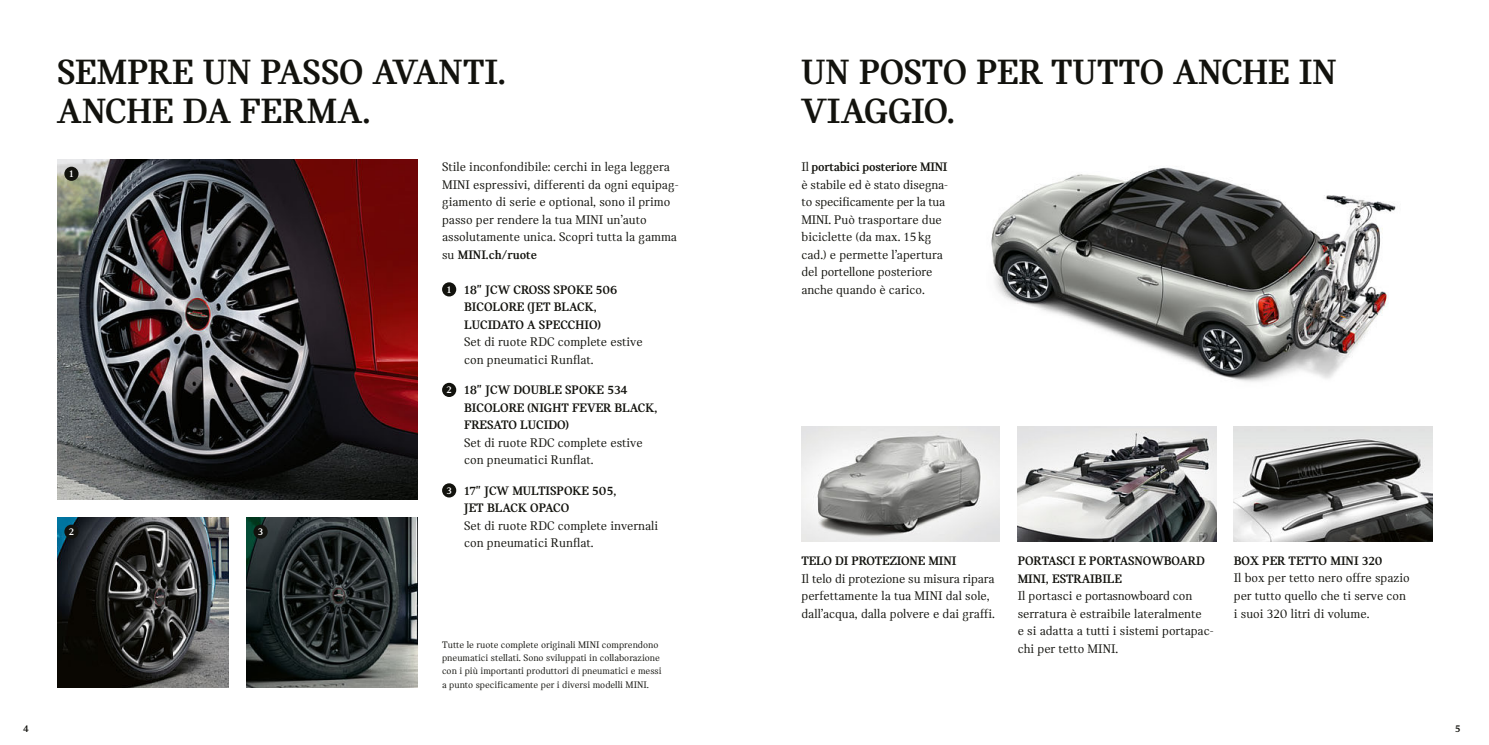
<style>
.page{position:relative;width:1489px;height:745px;background:#fff}
.page>*{position:absolute;margin:0;border:0;box-sizing:border-box;transform-origin:0 0}
.t1{font:700 37.5px/39.4px "MINI Serif";color:#12120d}
.t2{font:13.12px/17.5px "MINI Serif";color:#12120d}
.t3{font:700 13.12px/17.5px "MINI Serif";color:#12120d}
.t4{font:700 10.62px "MINI Serif";color:#fff}
.t5{font:700 10.62px "MINI Serif";color:#12120d}
.t6{font:10px/13.1px "MINI Serif";color:#12120d}
.s1{font-weight:700}
</style>
<div class="page">
<img style="left:57px;top:160px;width:361px;height:340px">
<img style="left:57px;top:517px;width:172px;height:170px">
<img style="left:246px;top:517px;width:172px;height:170px">
<div style="left:64px;top:167px;width:15px;height:14px;background:#12120d;border-radius:50%"></div>
<div style="left:64px;top:524px;width:15px;height:15px;background:#12120d;border-radius:50%"></div>
<div style="left:253px;top:524px;width:15px;height:15px;background:#12120d;border-radius:50%"></div>
<div style="left:442px;top:282px;width:14px;height:14px;background:#12120d;border-radius:50%"></div>
<div style="left:442px;top:383px;width:14px;height:14px;background:#12120d;border-radius:50%"></div>
<div style="left:442px;top:483px;width:14px;height:14px;background:#12120d;border-radius:50%"></div>
<img style="left:1018px;top:427px;width:198px;height:115px">
<img style="left:991px;top:167px;width:405px;height:215px">
<img style="left:1234px;top:427px;width:198px;height:115px">
<img style="left:801px;top:427px;width:199px;height:115px">
<h1 class="t1" style="left:57px;top:51px;width:450px">SEMPRE UN PASSO AVANTI.<br>ANCHE DA FERMA.</h1>
<p class="t4" style="left:69px;top:167px;width:6px">1</p>
<p class="t4" style="left:69px;top:525px;width:7px">2</p>
<p class="t4" style="left:258px;top:525px;width:7px">3</p>
<p class="t2" style="left:442px;top:158px;width:238px">Stile inconfondibile: cerchi in lega leggera MINI espressivi, differenti da ogni equipag&shy;giamento di serie e optional, sono il primo passo per rendere la tua MINI un’auto assolutamente unica. Scopri tutta la gamma su <span class="s1">MINI.ch/ruote</span></p>
<p class="t4" style="left:447px;top:283px;width:6px">1</p>
<p class="t4" style="left:446px;top:383px;width:7px">2</p>
<p class="t4" style="left:446px;top:484px;width:7px">3</p>
<p class="t3" style="left:464px;top:280px;width:155px">18" JCW CROSS SPOKE 506<br>BICOLORE (JET BLACK,<br>LUCIDATO A SPECCHIO)</p>
<p class="t2" style="left:464px;top:333px;width:180px">Set di ruote RDC complete estive con pneumatici Runflat.</p>
<p class="t3" style="left:464px;top:381px;width:195px">18" JCW DOUBLE SPOKE 534<br>BICOLORE (NIGHT FEVER BLACK,<br>FRESATO LUCIDO)</p>
<p class="t2" style="left:464px;top:434px;width:180px">Set di ruote RDC complete estive con pneumatici Runflat.</p>
<p class="t3" style="left:464px;top:482px;width:154px">17" JCW MULTISPOKE 505,<br>JET BLACK OPACO</p>
<p class="t2" style="left:464px;top:517px;width:195px">Set di ruote RDC complete invernali con pneumatici Runflat.</p>
<p class="t5" style="left:23px;top:722px;width:7px">4</p>
<p class="t6" style="left:442px;top:638px;width:221px">Tutte le ruote complete originali MINI comprendono pneumatici stellati. Sono sviluppati in collaborazione con i più importanti produttori di pneumatici e messi a punto specificamente per i diversi modelli MINI.</p>
<h1 class="t1" style="left:801px;top:51px;width:536px">UN POSTO PER TUTTO ANCHE IN<br>VIAGGIO.</h1>
<p class="t2" style="left:801px;top:158px;width:148px">Il <span class="s1">portabici posteriore MINI </span>è stabile ed è stato disegna&shy;to specificamente per la tua<br>MINI. Può trasportare due biciclette (da max. 15kg cad.) e permette l’apertura del portellone posteriore anche quando è carico.</p>
<p class="t3" style="left:801px;top:552px;width:156px">TELO DI PROTEZIONE MINI</p>
<p class="t2" style="left:801px;top:569px;width:195px">Il telo di protezione su misura ripara perfettamente la tua MINI dal sole, dall’acqua, dalla polvere e dai graffi.</p>
<p class="t3" style="left:1018px;top:552px;width:189px">PORTASCI E PORTASNOWBOARD<br>MINI, ESTRAIBILE</p>
<p class="t2" style="left:1018px;top:587px;width:197px">Il portasci e portasnowboard con serratura è estraibile lateralmente<br>e si adatta a tutti i sistemi portapac&shy;chi per tetto MINI.</p>
<p class="t3" style="left:1234px;top:552px;width:150px">BOX PER TETTO MINI 320</p>
<p class="t2" style="left:1234px;top:569px;width:177px">Il box per tetto nero offre spazio per tutto quello che ti serve con i suoi 320 litri di volume.</p>
<p class="t5" style="left:1455px;top:722px;width:7px">5</p>
</div>
